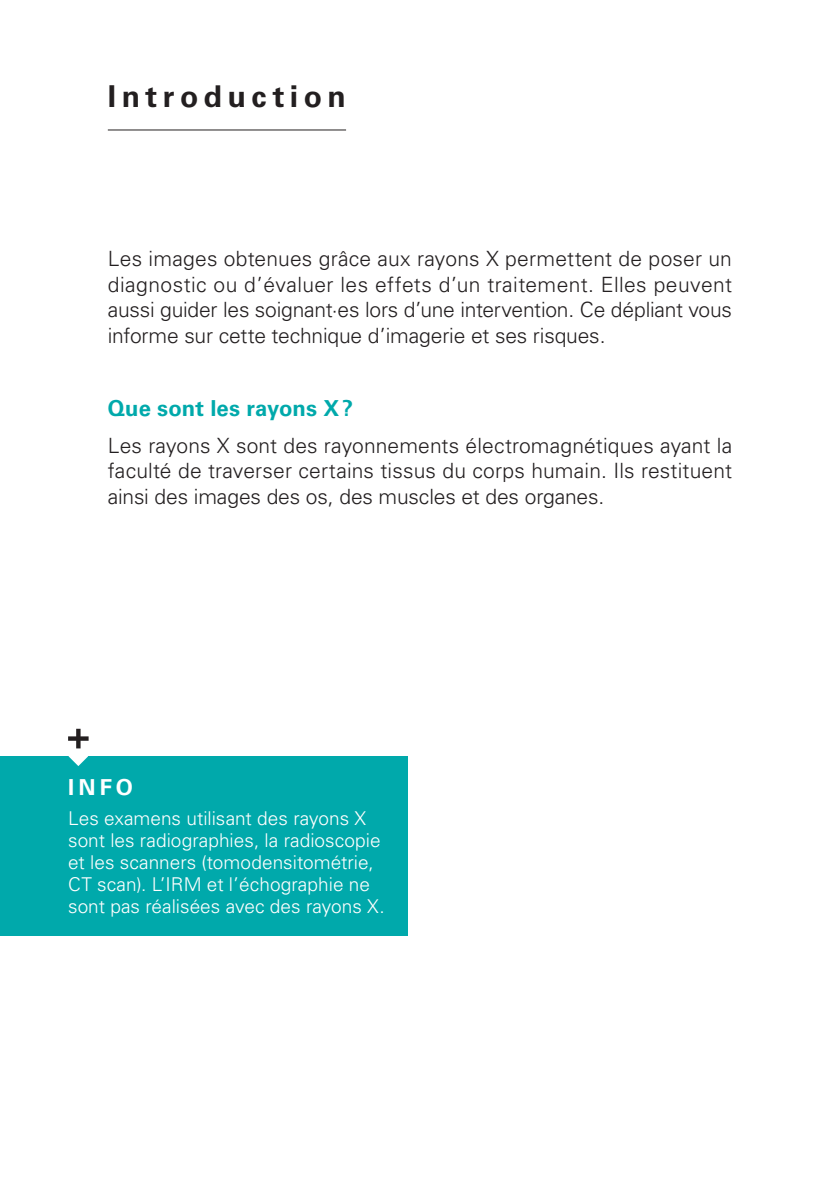
<style>
.page{position:relative;width:840px;height:1191px;background:#fff}
.page>*{position:absolute;margin:0;border:0;box-sizing:border-box;transform-origin:0 0}
.t1{font:700 30px "Univers LT Std";letter-spacing:.185em;color:#231f20}
.t2{font:700 22px "Univers LT Std";letter-spacing:.01em;color:#00a9ab}
.t3{font:700 22px "Univers LT Std";color:#fff}
.t4{font:300 21px/25.4px "Univers LT Std";letter-spacing:-.01em;color:#231f20;text-align:justify}
.t5{font:300 19px/22px "Univers LT Std";color:#fff}
</style>
<div class="page">
<hr style="left:108px;top:129px;width:238px;height:1px;background:#231f20">
<div style="left:0;top:756px;width:407px;height:180px;background:#00a9ab"></div>
<svg style="left:68px;top:729px;width:21px;height:37px"></svg>
<h1 class="t1" style="left:108px;top:79px;width:239px">Introduction</h1>
<p class="t4" style="left:108px;top:246px;width:625px">Les images obtenues grâce aux rayons X permettent de poser un diagnostic ou d’évaluer les effets d’un traitement. Elles peuvent aussi guider les soignant·es lors d’une intervention. Ce dépliant vous informe sur cette technique d’imagerie et ses risques.</p>
<p class="t2" style="left:108px;top:395px;width:246px">Que sont les rayons X?</p>
<p class="t4" style="left:108px;top:433px;width:625px">Les rayons X sont des rayonnements électromagnétiques ayant la faculté de traverser certains tissus du corps humain. Ils restituent ainsi des images des os, des muscles et des organes.</p>
<p class="t3" style="left:68px;top:774px;width:66px">INFO</p>
<p class="t5" style="left:68px;top:807px;width:318px">Les examens utilisant des rayons X sont les radiographies, la radioscopie et les scanners (tomodensitométrie, CT scan). L’IRM et l’échographie ne sont pas réalisées avec des rayons X.</p>
</div>
